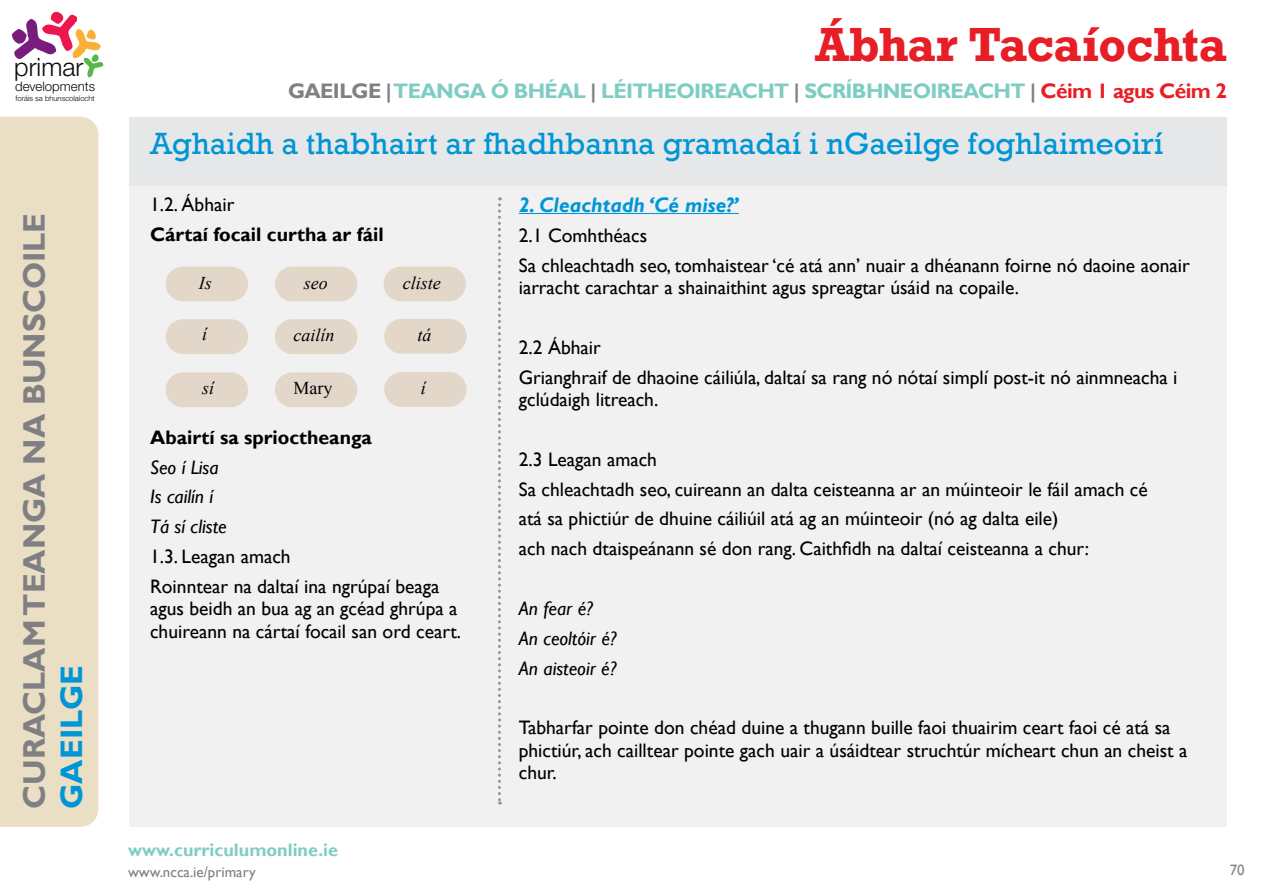
<style>
.page{position:relative;width:1263px;height:893px;background:#fff}
.page>*{position:absolute;margin:0;border:0;box-sizing:border-box;transform-origin:0 0}
.t1{font:700 45px "Rockwell";color:#e81e26}
.t2{font:31.5px "Rockwell";color:#0096d6}
.t3{font:700 31.2px "Gill Sans";color:#807f83}
.t4{font:700 31.2px "Gill Sans";color:#0096d6}
.t5{font:300 25.2px "Helvetica Neue";color:#0b0a0b}
.t6{font:700 21px "Gill Sans";letter-spacing:-.03em;color:#7ecdc3}
.t7{font:italic 700 21px "Gill Sans";color:#0096d6}
.t8{font:19.5px/29.8px "Gill Sans";color:#000}
.t9{font:italic 19.5px/29.8px "Gill Sans";color:#000}
.t10{font:700 19.5px "Gill Sans";color:#000}
.t11{font:700 18px "Gill Sans";color:#7ecdc3}
.t12{font:italic 18px "Times New Roman";color:#000}
.t13{font:18px "Times New Roman";color:#000}
.t14{font:15px "Gill Sans";color:#807f83}
.t15{font:15px "Gill Sans";color:#808285}
.t16{font:300 13.2px "Helvetica Neue";color:#0b0a0b}
.t17{font:300 7.65px "Helvetica Neue";color:#0b0a0b}
.s1{color:#807f83}
.s2{color:#e81e26}
</style>
<div class="page">
<div style="left:130px;top:117px;width:1097px;height:710px;background:#f1f1f2"></div>
<div style="left:130px;top:117px;width:1097px;height:68px;background:#e6e7e8"></div>
<svg style="left:12px;top:12px;width:92px;height:65px"></svg>
<div style="left:0;top:117px;width:98px;height:710px;background:#eadfc4"></div>
<div style="left:166px;top:266px;width:82px;height:35px;background:#e3d7ca;border-radius:17px"></div>
<div style="left:275px;top:266px;width:82px;height:35px;background:#e3d7ca;border-radius:17px"></div>
<div style="left:384px;top:266px;width:82px;height:35px;background:#e3d7ca;border-radius:17px"></div>
<div style="left:166px;top:319px;width:82px;height:35px;background:#e3d7ca;border-radius:17px"></div>
<div style="left:275px;top:319px;width:82px;height:35px;background:#e3d7ca;border-radius:17px"></div>
<div style="left:384px;top:319px;width:83px;height:35px;background:#e3d7ca;border-radius:17px"></div>
<div style="left:166px;top:372px;width:82px;height:35px;background:#e3d7ca;border-radius:17px"></div>
<div style="left:275px;top:372px;width:82px;height:35px;background:#e3d7ca;border-radius:17px"></div>
<div style="left:384px;top:372px;width:83px;height:35px;background:#e3d7ca;border-radius:17px"></div>
<hr style="left:519px;top:213px;width:220px;height:1px;background:#0096d6">
<svg style="left:498px;top:197px;width:3px;height:607px"></svg>
<p class="t5" style="left:14px;top:52px;width:71px">primar</p>
<p class="t16" style="left:15px;top:79px;width:81px">developments</p>
<p class="t17" style="left:15px;top:93px;width:81px">foráis sa bhunscolaíocht</p>
<h3 class="t3" style="left:16px;top:809px;width:597px;rotate:-90deg">CURACLAM TEANGA NA BUNSCOILE</h3>
<h3 class="t4" style="left:53px;top:809px;width:146px;rotate:-90deg">GAEILGE</h3>
<h1 class="t1" style="left:815px;top:16px;width:413px">Ábhar Tacaíochta</h1>
<p class="t6" style="left:288px;top:78px;width:940px"><span class="s1">GAEILGE |</span> TEANGA Ó BHÉAL <span class="s1">|</span> LÉITHEOIREACHT <span class="s1">|</span> SCRÍBHNEOIREACHT <span class="s1">|</span> <span class="s2">Céim 1 agus Céim 2</span></p>
<h2 class="t2" style="left:150px;top:125px;width:1015px">Aghaidh a thabhairt ar fhadhbanna gramadaí i nGaeilge foghlaimeoirí</h2>
<p class="t8" style="left:150px;top:190px;width:86px">1.2. Ábhair</p>
<p class="t10" style="left:150px;top:222px;width:235px">Cártaí focail curtha ar fáil</p>
<p class="t12" style="left:199px;top:270px;width:14px">Is</p>
<p class="t12" style="left:304px;top:270px;width:25px">seo</p>
<p class="t12" style="left:403px;top:270px;width:39px">cliste</p>
<p class="t12" style="left:202px;top:322px;width:7px">í</p>
<p class="t12" style="left:294px;top:323px;width:43px">cailín</p>
<p class="t12" style="left:417px;top:323px;width:16px">tá</p>
<p class="t12" style="left:202px;top:375px;width:14px">sí</p>
<p class="t13" style="left:294px;top:376px;width:40px">Mary</p>
<p class="t12" style="left:421px;top:376px;width:7px">í</p>
<p class="t10" style="left:150px;top:425px;width:223px">Abairtí sa sprioctheanga</p>
<p class="t9" style="left:150px;top:452px;width:78px">Seo í Lisa<br>Is cailín í<br>Tá sí cliste</p>
<p class="t8" style="left:150px;top:542px;width:291px">1.3. Leagan amach<br>Roinntear na daltaí ina ngrúpaí beaga</p>
<p class="t8" style="left:150px;top:598px;width:313px;line-height:22.5px">agus beidh an bua ag an gcéad ghrúpa a chuireann na cártaí focail san ord ceart.</p>
<p class="t11" style="left:128px;top:839px;width:211px">www.curriculumonline.ie</p>
<p class="t14" style="left:128px;top:863px;width:129px">www.ncca.ie/primary</p>
<p class="t7" style="left:519px;top:193px;width:221px">2. Cleachtadh ‘Cé mise?’</p>
<p class="t8" style="left:519px;top:221px;width:672px">2.1 Comhthéacs<br>Sa chleachtadh seo, tomhaistear ‘cé atá ann’ nuair a dhéanann foirne nó daoine aonair</p>
<p class="t8" style="left:519px;top:273px;width:502px">iarracht carachtar a shainaithint agus spreagtar úsáid na copaile.</p>
<p class="t8" style="left:519px;top:333px;width:660px">2.2 Ábhair<br>Grianghraif de dhaoine cáiliúla, daltaí sa rang nó nótaí simplí post-it nó ainmneacha i</p>
<p class="t8" style="left:519px;top:385px;width:141px">gclúdaigh litreach.</p>
<p class="t8" style="left:519px;top:445px;width:630px">2.3 Leagan amach<br>Sa chleachtadh seo, cuireann an dalta ceisteanna ar an múinteoir le fáil amach cé atá sa phictiúr de dhuine cáiliúil atá ag an múinteoir (nó ag dalta eile)<br>ach nach dtaispeánann sé don rang. Caithfidh na daltaí ceisteanna a chur:</p>
<p class="t9" style="left:519px;top:594px;width:100px">An fear é?<br>An ceoltóir é?<br>An aisteoir é?</p>
<p class="t8" style="left:519px;top:717px;width:670px;line-height:22.5px">Tabharfar pointe don chéad duine a thugann buille faoi thuairim ceart faoi cé atá sa phictiúr, ach cailltear pointe gach uair a úsáidtear struchtúr mícheart chun an cheist a chur.</p>
<p class="t15" style="left:1230px;top:861px;width:16px">70</p>
</div>
